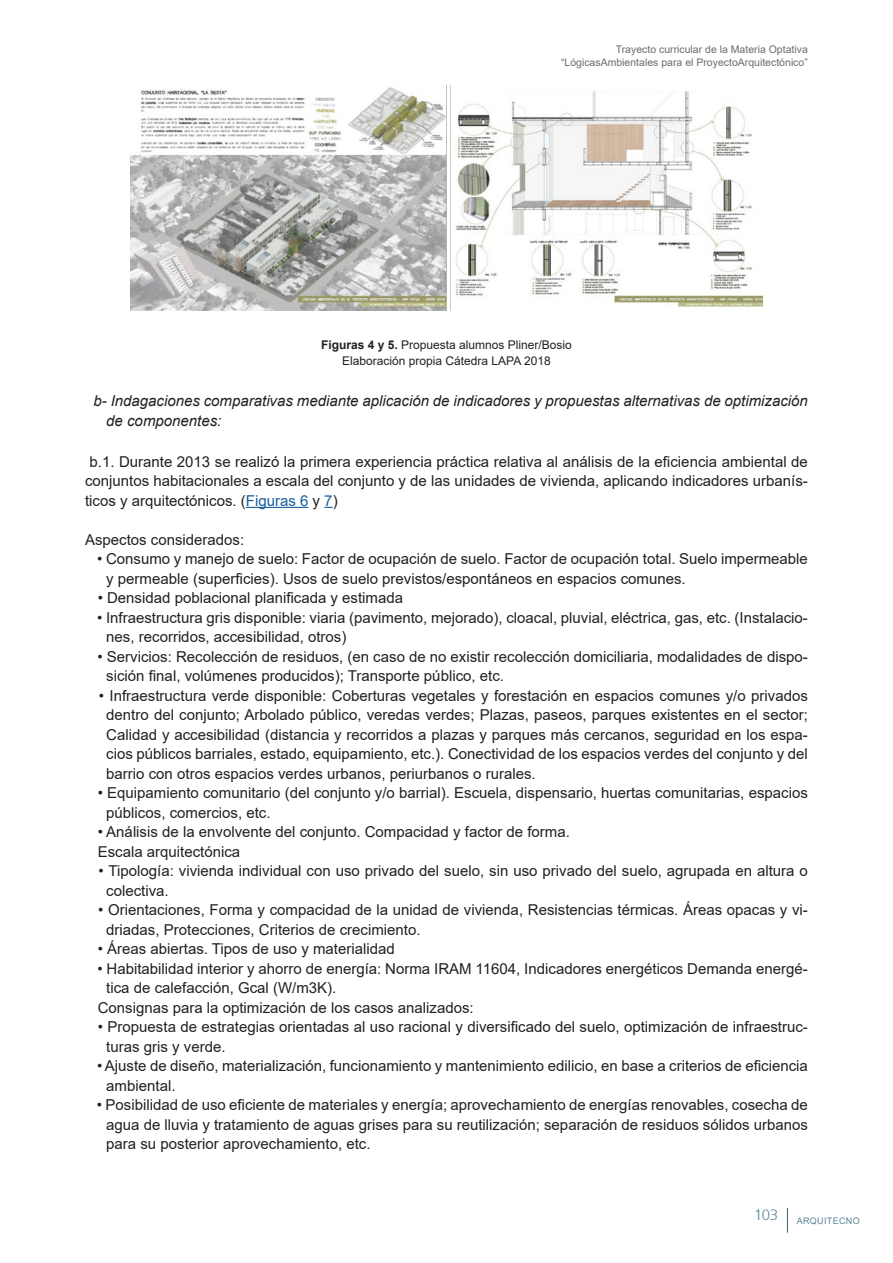
<style>
.page{position:relative;width:893px;height:1263px;background:#fff}
.page>*{position:absolute;margin:0;border:0;box-sizing:border-box;transform-origin:0 0}
.lista{font:15px/19.5px "Arial";color:#231f20}
.texto{font:15px/19.5px "Arial";color:#231f20;text-align:justify}
.lista-2{font:italic 15px/19.5px "Arial";color:#231f20}
.epigrafe{font:12px "Arial";color:#231f20}
.t1{font:10.5px/12.6px "Arial";color:#6c6d70;text-align:right}
.t2{font:9px "Arial";letter-spacing:.035em;color:#5a8595}
.s1{font-weight:700}
.s2{color:#175d9e}
</style>
<div class="page">
<svg style="left:787px;top:1208px;width:1px;height:25px"></svg>
<hr style="left:246px;top:507px;width:62px;height:1px;background:#175d9e">
<img style="left:130px;top:85px;width:633px;height:225px">
<p class="t1" style="left:561px;top:43px;width:248px">Trayecto curricular de la Materia Optativa “LógicasAmbientales para el ProyectoArquitectónico”</p>
<p class="epigrafe" style="left:321px;top:336px;width:252px"><span class="s1">Figuras 4 y 5.</span> Propuesta alumnos Pliner/Bosio</p>
<p class="epigrafe" style="left:342px;top:353px;width:210px">Elaboración propia Cátedra LAPA 2018</p>
<p class="lista-2" style="left:106px;top:391px;width:703px;text-indent:-13px">b- Indagaciones comparativas mediante aplicación de indicadores y propuestas alternativas de optimización de componentes:</p>
<p class="texto" style="left:85px;top:452px;width:724px;text-indent:5px">b.1. Durante 2013 se realizó la primera experiencia práctica relativa al análisis de la eficiencia ambiental de conjuntos habitacionales a escala del conjunto y de las unidades de vivienda, aplicando indicadores urbanís&shy;ticos y arquitectónicos. (<span class="s2">Figuras 6</span> y <span class="s2">7</span>)</p>
<p class="texto" style="left:85px;top:530px;width:161px">Aspectos considerados:</p>
<p class="lista" style="left:106px;top:549px;width:703px;text-indent:-9px">• Consumo y manejo de suelo: Factor de ocupación de suelo. Factor de ocupación total. Suelo impermeable y permeable (superficies). Usos de suelo previstos/espontáneos en espacios comunes.</p>
<p class="lista" style="left:98px;top:588px;width:307px">• Densidad poblacional planificada y estimada</p>
<p class="lista" style="left:106px;top:608px;width:703px;text-indent:-9px">• Infraestructura gris disponible: viaria (pavimento, mejorado), cloacal, pluvial, eléctrica, gas, etc. (Instalacio&shy;nes, recorridos, accesibilidad, otros)</p>
<p class="lista" style="left:106px;top:647px;width:703px;text-indent:-9px">• Servicios: Recolección de residuos, (en caso de no existir recolección domiciliaria, modalidades de dispo&shy;sición final, volúmenes producidos); Transporte público, etc.</p>
<p class="lista" style="left:106px;top:686px;width:703px;text-align:justify;text-indent:-7px">• Infraestructura verde disponible: Coberturas vegetales y forestación en espacios comunes y/o privados dentro del conjunto; Arbolado público, veredas verdes; Plazas, paseos, parques existentes en el sector; Calidad y accesibilidad (distancia y recorridos a plazas y parques más cercanos, seguridad en los espa&shy;cios públicos barriales, estado, equipamiento, etc.). Conectividad de los espacios verdes del conjunto y del barrio con otros espacios verdes urbanos, periurbanos o rurales.</p>
<p class="lista" style="left:106px;top:783px;width:703px;text-indent:-9px">• Equipamiento comunitario (del conjunto y/o barrial). Escuela, dispensario, huertas comunitarias, espacios públicos, comercios, etc.</p>
<p class="lista" style="left:98px;top:822px;width:474px">• Análisis de la envolvente del conjunto. Compacidad y factor de forma.</p>
<p class="lista" style="left:98px;top:842px;width:144px">Escala arquitectónica</p>
<p class="lista" style="left:106px;top:861px;width:703px;text-indent:-8px">• Tipología: vivienda individual con uso privado del suelo, sin uso privado del suelo, agrupada en altura o colectiva.</p>
<p class="lista" style="left:106px;top:900px;width:703px;text-indent:-8px">• Orientaciones, Forma y compacidad de la unidad de vivienda, Resistencias térmicas. Áreas opacas y vi&shy;driadas, Protecciones, Criterios de crecimiento.</p>
<p class="lista" style="left:98px;top:939px;width:299px">• Áreas abiertas. Tipos de uso y materialidad</p>
<p class="lista" style="left:106px;top:959px;width:703px;text-indent:-9px">• Habitabilidad interior y ahorro de energía: Norma IRAM 11604, Indicadores energéticos Demanda energé&shy;tica de calefacción, Gcal (W/m3K).</p>
<p class="lista" style="left:98px;top:998px;width:377px">Consignas para la optimización de los casos analizados:</p>
<p class="lista" style="left:106px;top:1017px;width:703px;text-indent:-8px">• Propuesta de estrategias orientadas al uso racional y diversificado del suelo, optimización de infraestruc&shy;turas gris y verde.</p>
<p class="lista" style="left:106px;top:1056px;width:703px;text-indent:-9px">• Ajuste de diseño, materialización, funcionamiento y mantenimiento edilicio, en base a criterios de eficiencia ambiental.</p>
<p class="lista" style="left:106px;top:1095px;width:703px;text-align:justify;text-indent:-9px">• Posibilidad de uso eficiente de materiales y energía; aprovechamiento de energías renovables, cosecha de agua de lluvia y tratamiento de aguas grises para su reutilización; separación de residuos sólidos urbanos para su posterior aprovechamiento, etc.</p>
<p class="t2" style="left:754px;top:1214px;width:107px"><sup>103</sup> ARQUITECNO</p>
</div>
